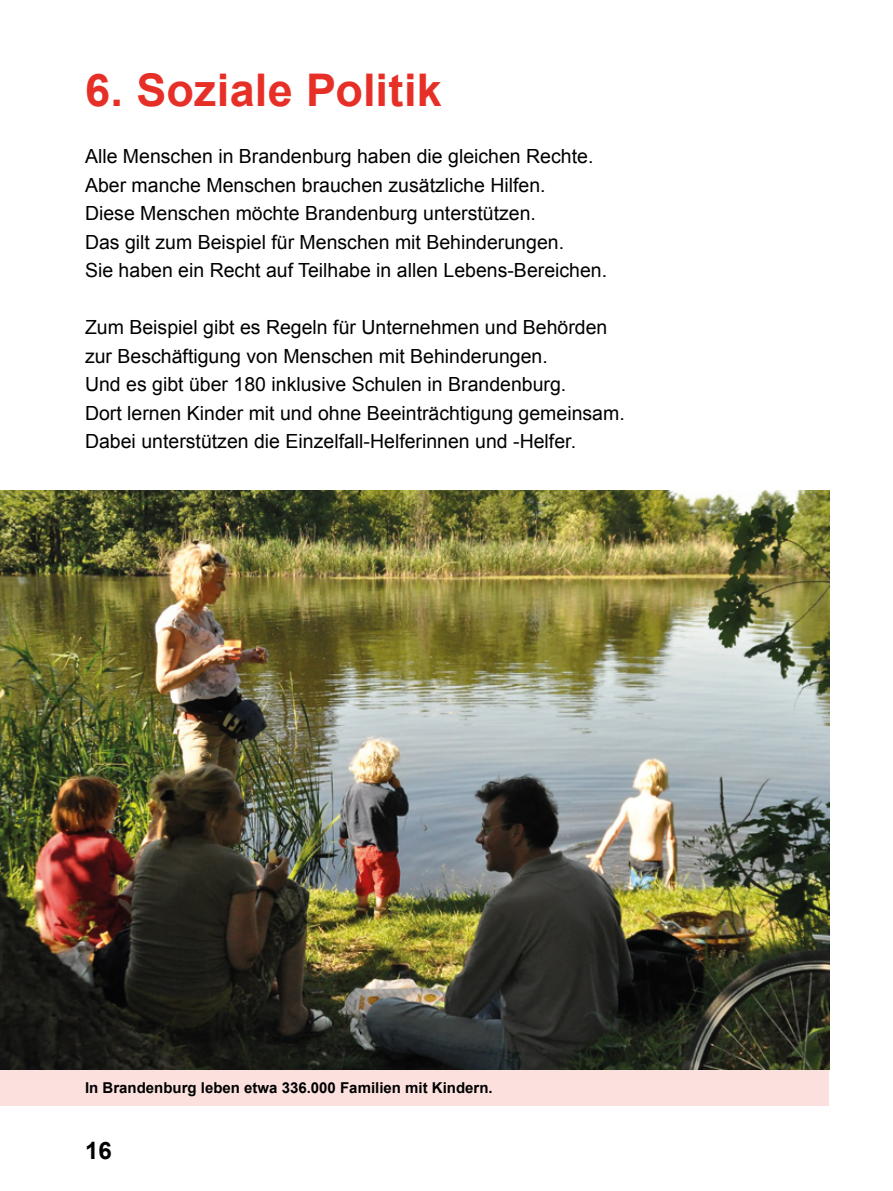
<style>
.page{position:relative;width:893px;height:1191px;background:#fff}
.page>*{position:absolute;margin:0;border:0;box-sizing:border-box;transform-origin:0 0}
.t1{font:700 45px "Arial";letter-spacing:.005em;color:#e63027}
.t2{font:700 24px "Arial";color:#000}
.t3{font:19.5px/28.5px "Arial";color:#000}
.t4{font:700 15px "Arial";color:#000}
</style>
<div class="page">
<div style="left:0;top:1069px;width:829px;height:37px;background:#fbe0de"></div>
<img style="left:0;top:490px;width:829px;height:579px">
<h1 class="t1" style="left:85px;top:61px;width:358px">6. Soziale Politik</h1>
<p class="t3" style="left:85px;top:142px;width:524px">Alle Menschen in Brandenburg haben die gleichen Rechte.<br>Aber manche Menschen brauchen zusätzliche Hilfen.<br>Diese Menschen möchte Brandenburg unterstützen.<br>Das gilt zum Beispiel für Menschen mit Behinderungen.<br>Sie haben ein Recht auf Teilhabe in allen Lebens-Bereichen.</p>
<p class="t3" style="left:85px;top:313px;width:541px">Zum Beispiel gibt es Regeln für Unternehmen und Behörden zur Beschäftigung von Menschen mit Behinderungen.<br>Und es gibt über 180 inklusive Schulen in Brandenburg.<br>Dort lernen Kinder mit und ohne Beeinträchtigung gemeinsam.<br>Dabei unterstützen die Einzelfall-Helferinnen und -Helfer.</p>
<p class="t4" style="left:85px;top:1078px;width:409px">In Brandenburg leben etwa 336.000 Familien mit Kindern.</p>
<p class="t2" style="left:85px;top:1134px;width:28px">16</p>
</div>
